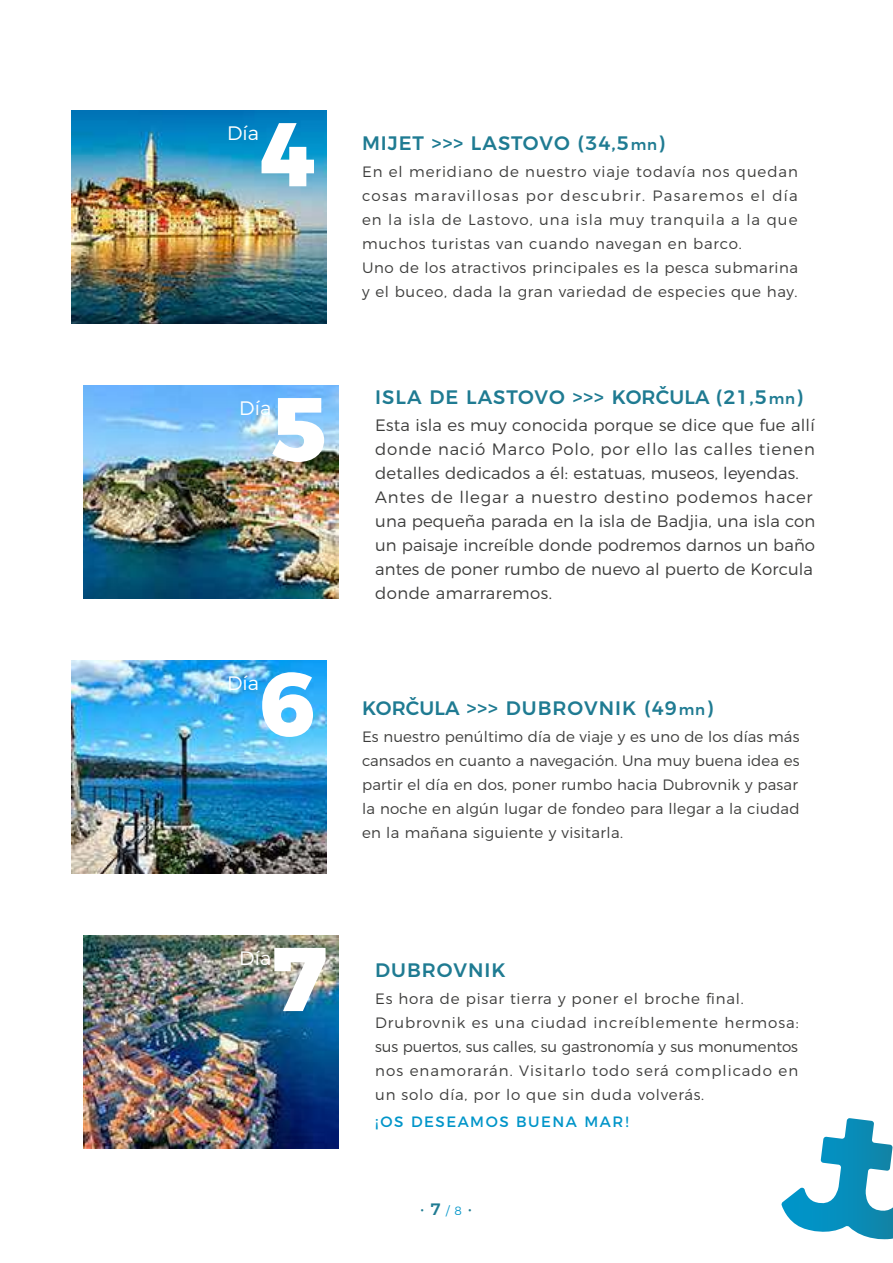
<style>
.page{position:relative;width:893px;height:1263px;background:#fff}
.page>*{position:absolute;margin:0;border:0;box-sizing:border-box;transform-origin:0 0}
.t1{font:800 90px "Montserrat";color:#fff}
.t2{font:500 19.5px "Montserrat";letter-spacing:.05em;color:#1f7b92}
.t3{font:300 19.5px "Montserrat";letter-spacing:.005em;color:#fff}
.t4{font:300 16.5px/24px "Montserrat";letter-spacing:.01em;color:#3c3c3b}
.t5{font:500 16.5px "Montserrat";color:#1f7b92}
.t6{font:300 15px/24px "Montserrat";letter-spacing:.05em;color:#3c3c3b}
.t7{font:15px "Montserrat";letter-spacing:.1em;color:#0095c9}
.s1{font-size:15px}
.s2{font-weight:300;font-size:12px;color:#0095c9}
</style>
<div class="page">
<svg style="left:781px;top:1118px;width:112px;height:122px"></svg>
<img style="left:83px;top:935px;width:255px;height:213px">
<img style="left:71px;top:660px;width:255px;height:213px">
<img style="left:83px;top:386px;width:255px;height:212px">
<img style="left:71px;top:111px;width:255px;height:212px">
<h2 class="t3" style="left:227px;top:118px;width:34px">Día</h2>
<h1 class="t1" style="left:259px;top:80px;width:57px">4</h1>
<h2 class="t3" style="left:239px;top:392px;width:34px">Día</h2>
<h1 class="t1" style="left:271px;top:355px;width:57px">5</h1>
<h2 class="t3" style="left:227px;top:667px;width:34px">Día</h2>
<h1 class="t1" style="left:259px;top:629px;width:57px">6</h1>
<h2 class="t2" style="left:362px;top:127px;width:304px">MIJET &gt;&gt;&gt; LASTOVO (34,5<span class="s1">mn</span>)</h2>
<p class="t6" style="left:362px;top:158px;width:438px">En el meridiano de nuestro viaje todavía nos quedan cosas maravillosas por descubrir. Pasaremos el día en la isla de Lastovo, una isla muy tranquila a la que muchos turistas van cuando navegan en barco.<br>Uno de los atractivos principales es la pesca submarina y el buceo, dada la gran variedad de especies que hay.</p>
<h2 class="t2" style="left:375px;top:381px;width:429px">ISLA DE LASTOVO &gt;&gt;&gt; KORČULA (21,5<span class="s1">mn</span>)</h2>
<p class="t4" style="left:375px;top:411px;width:442px">Esta isla es muy conocida porque se dice que fue allí donde nació Marco Polo, por ello las calles tienen detalles dedicados a él: estatuas, museos, leyendas.<br>Antes de llegar a nuestro destino podemos hacer una pequeña parada en la isla de Badjia, una isla con un paisaje increíble donde podremos darnos un baño antes de poner rumbo de nuevo al puerto de Korcula donde amarraremos.</p>
<h2 class="t2" style="left:362px;top:692px;width:352px">KORČULA &gt;&gt;&gt; DUBROVNIK (49<span class="s1">mn</span>)</h2>
<p class="t6" style="left:362px;top:723px;width:439px;text-align:justify">Es nuestro penúltimo día de viaje y es uno de los días más cansados en cuanto a navegación. Una muy buena idea es partir el día en dos, poner rumbo hacia Dubrovnik y pasar la noche en algún lugar de fondeo para llegar a la ciudad en la mañana siguiente y visitarla.</p>
<h2 class="t3" style="left:239px;top:942px;width:34px">Día</h2>
<h1 class="t1" style="left:271px;top:904px;width:57px">7</h1>
<h2 class="t2" style="left:375px;top:954px;width:132px">DUBROVNIK</h2>
<p class="t6" style="left:375px;top:985px;width:425px">Es hora de pisar tierra y poner el broche final.<br>Drubrovnik es una ciudad increíblemente hermosa: sus puertos, sus calles, su gastronomía y sus monumentos nos enamorarán. Visitarlo todo será complicado en un solo día, por lo que sin duda volverás.</p>
<p class="t7" style="left:375px;top:1109px;width:255px">¡OS DESEAMOS BUENA MAR!</p>
<p class="t5" style="left:420px;top:1196px;width:53px">· 7 <span class="s2">/ 8</span> ·</p>
</div>
